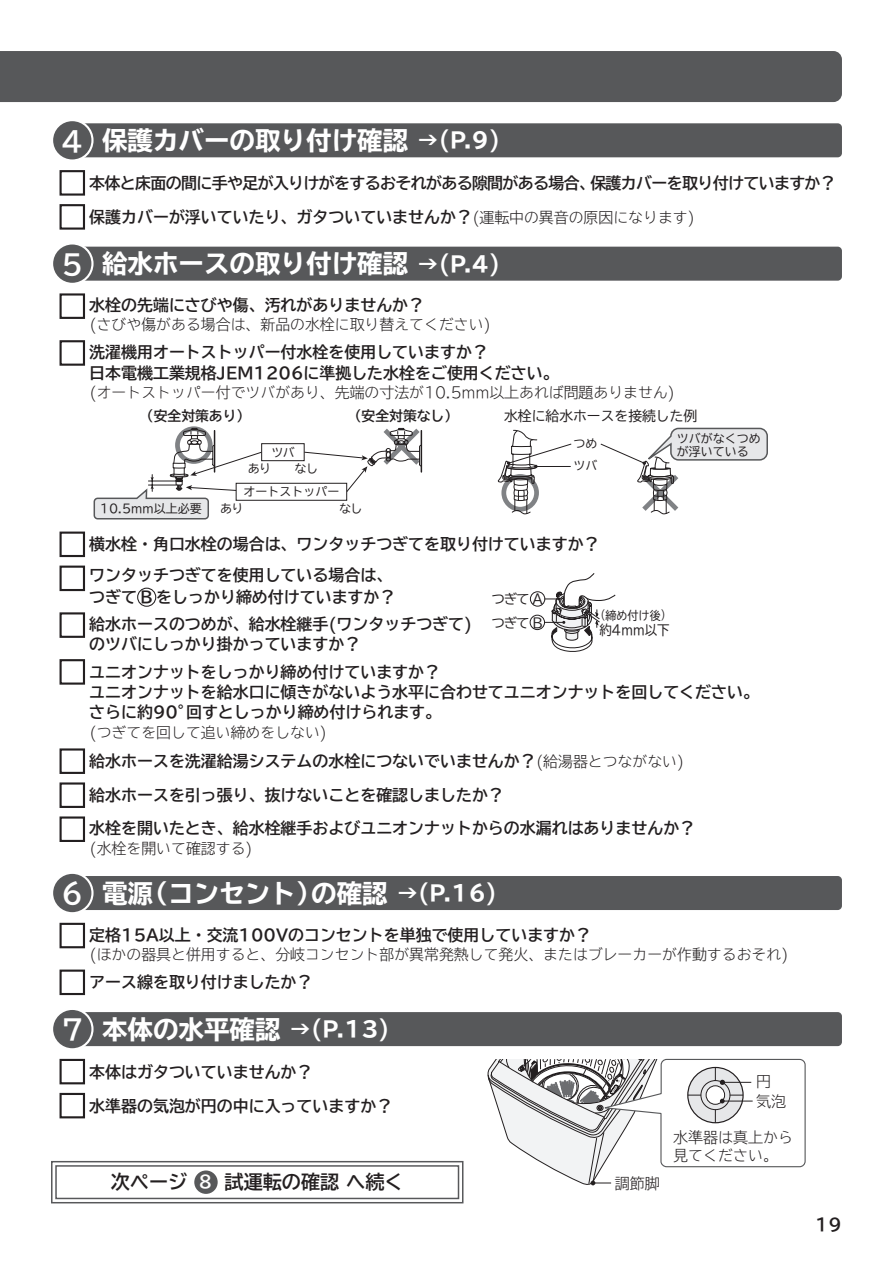
<style>
.page{position:relative;width:893px;height:1263px;background:#fff}
.page>*{position:absolute;margin:0;border:0;box-sizing:border-box;transform-origin:0 0}
.t1{font:700 expanded 25.5px "TBUD Go Std";color:#fff}
.t2{font:700 19.2px "TBUD Go Std";color:#231f20}
.t3{font:700 16.95px "TBUD Go Std";color:#231f20}
.t4{font:700 15.9px/20.2px "TBUD Go Std";color:#231f20}
.t5{font:700 15.9px/34px "TBUD Go Std";letter-spacing:-.04em;color:#231f20}
.t6{font:15px/20.7px "TBUD Go Std Super Light 90 pv RKSJ H";color:#231f20}
.t7{font:300 14.85px "TBUD Go Std Super";color:#231f20}
.t8{font:13.8px "TBUD Go Std Bold 90 pv RKSJ H";color:#231f20}
.t9{font:13.8px "TBUD Go Std Regular 90 pv RKSJ H";color:#231f20}
.t10{font:13.5px/24px "TBUD Go Std Regular 90 pv RKSJ H";color:#231f20}
.t11{font:13.5px "TBUD Go Std Regular 90 pv RKSJ H";color:#231f20;scale:.92 1}
.t12{font:12px/22.5px "TBUD Go Std Regular 90 pv RKSJ H";color:#231f20}
.t13{font:12px "TBUD Go Std Regular 90 pv RKSJ H";color:#231f20;scale:.92 1}
.s1{font-stretch:normal;font-size:27.6px}
.s2{font-size:21.3px}
.s3{font-family:"TBUD Go Std Super";font-weight:300;font-size:14.85px}
.s4{font-size:10.5px}
.s5{font-size:16.95px;color:#fff}
</style>
<div class="page">
<div style="left:0;top:51px;width:842px;height:51px;background:#57585a"></div>
<div style="left:60px;top:293px;width:25px;height:26px;border:2px solid #231f20"></div>
<div style="left:60px;top:566px;width:25px;height:25px;border:2px solid #231f20"></div>
<div style="left:137px;top:588px;width:19px;height:19px;border:1px solid #231f20;border-radius:50%"></div>
<div style="left:60px;top:612px;width:25px;height:26px;border:2px solid #231f20"></div>
<div style="left:60px;top:659px;width:25px;height:26px;border:2px solid #231f20"></div>
<div style="left:60px;top:340px;width:25px;height:26px;border:2px solid #231f20"></div>
<div style="left:60px;top:531px;width:25px;height:26px;border:2px solid #231f20"></div>
<div style="left:77px;top:247px;width:765px;height:34px;background:#57585a;border-radius:4px"></div>
<div style="left:52px;top:243px;width:40px;height:41px;background:#57585a;border-radius:50%"></div>
<div style="left:51px;top:242px;width:43px;height:43px;border:2px solid #fff;border-radius:50%"></div>
<svg style="left:94px;top:426px;width:674px;height:93px"></svg>
<div style="left:530px;top:591px;width:15px;height:16px;border:1px solid #231f20;border-radius:50%"></div>
<div style="left:530px;top:615px;width:15px;height:15px;border:1px solid #231f20;border-radius:50%"></div>
<svg style="left:544px;top:573px;width:72px;height:79px"></svg>
<div style="left:60px;top:969px;width:25px;height:26px;border:2px solid #231f20"></div>
<div style="left:60px;top:923px;width:25px;height:25px;border:2px solid #231f20"></div>
<div style="left:77px;top:876px;width:765px;height:34px;background:#57585a;border-radius:4px"></div>
<div style="left:52px;top:873px;width:40px;height:40px;background:#57585a;border-radius:50%"></div>
<div style="left:51px;top:872px;width:43px;height:42px;border:2px solid #fff;border-radius:50%"></div>
<div style="left:60px;top:1059px;width:25px;height:25px;border:2px solid #231f20"></div>
<div style="left:60px;top:1093px;width:25px;height:25px;border:2px solid #231f20"></div>
<div style="left:77px;top:1012px;width:765px;height:34px;background:#57585a;border-radius:4px"></div>
<div style="left:52px;top:1009px;width:40px;height:40px;background:#57585a;border-radius:50%"></div>
<div style="left:51px;top:1008px;width:43px;height:42px;border:2px solid #fff;border-radius:50%"></div>
<svg style="left:488px;top:1059px;width:318px;height:127px"></svg>
<div style="left:51px;top:1161px;width:412px;height:42px;border:1px solid #57585a"></div>
<svg style="left:55px;top:1165px;width:405px;height:35px"></svg>
<div style="left:60px;top:748px;width:25px;height:26px;border:2px solid #231f20"></div>
<div style="left:60px;top:816px;width:25px;height:26px;border:2px solid #231f20"></div>
<div style="left:60px;top:782px;width:25px;height:26px;border:2px solid #231f20"></div>
<div style="left:60px;top:170px;width:25px;height:26px;border:2px solid #231f20"></div>
<div style="left:60px;top:204px;width:25px;height:26px;border:2px solid #231f20"></div>
<div style="left:77px;top:123px;width:765px;height:34px;background:#57585a;border-radius:4px"></div>
<div style="left:52px;top:120px;width:40px;height:41px;background:#57585a;border-radius:50%"></div>
<div style="left:51px;top:119px;width:43px;height:43px;border:2px solid #fff;border-radius:50%"></div>
<h1 class="t1" style="left:61px;top:126px;width:440px"><span class="s1">4</span> 保護カバーの取り付け確認 <span class="s2">→(P.9)</span></h1>
<p class="t5" style="left:89px;top:166px;width:748px">本体と床面の間に手や足が入りけがをするおそれがある隙間がある場合、保護カバーを取り付けていますか？保護カバーが浮いていたり、ガタついていませんか？<span class="s3">(運転中の異音の原因になります)</span></p>
<h1 class="t1" style="left:61px;top:250px;width:440px"><span class="s1">5</span> 給水ホースの取り付け確認 <span class="s2">→(P.4)</span></h1>
<p class="t4" style="left:89px;top:295px;width:336px">水栓の先端にさびや傷、汚れがありませんか？</p>
<p class="t7" style="left:89px;top:313px;width:403px">(さびや傷がある場合は、新品の水栓に取り替えてください)</p>
<p class="t4" style="left:89px;top:343px;width:471px">洗濯機用オートストッパー付水栓を使用していますか？<br>日本電機工業規格JEM1206に準拠した水栓をご使用ください。</p>
<p class="t7" style="left:89px;top:380px;width:588px">(オートストッパー付でツバがあり、先端の寸法が10.5mm以上あれば問題ありません)</p>
<p class="t8" style="left:140px;top:405px;width:112px">（安全対策あり）</p>
<p class="t8" style="left:348px;top:405px;width:112px">（安全対策なし）</p>
<p class="t9" style="left:504px;top:405px;width:195px">水栓に給水ホースを接続した例</p>
<p class="t12" style="left:677px;top:432px;width:85px;line-height:12.8px">ツバがなくつめが浮いている</p>
<p class="t12" style="left:271px;top:441px;width:25px">ツバ</p>
<p class="t12" style="left:573px;top:432px;width:26px">つめツバ</p>
<p class="t12" style="left:248px;top:457px;width:25px">あり</p>
<p class="t12" style="left:295px;top:457px;width:25px">なし</p>
<p class="t12" style="left:100px;top:497px;width:103px">10.5mm以上必要</p>
<p class="t12" style="left:243px;top:480px;width:97px">オートストッパー</p>
<p class="t12" style="left:220px;top:497px;width:25px">あり</p>
<p class="t12" style="left:339px;top:497px;width:25px">なし</p>
<p class="t4" style="left:89px;top:534px;width:512px">横水栓・角口水栓の場合は、ワンタッチつぎてを取り付けていますか？</p>
<p class="t4" style="left:89px;top:564px;width:308px;line-height:22px">ワンタッチつぎてを使用している場合は、つぎて B をしっかり締め付けていますか？</p>
<p class="t4" style="left:89px;top:614px;width:385px">給水ホースのつめが、給水栓継手(ワンタッチつぎて)のツバにしっかり掛かっていますか？</p>
<p class="t4" style="left:89px;top:662px;width:671px">ユニオンナットをしっかり締め付けていますか？<br>ユニオンナットを給水口に傾きがないよう水平に合わせてユニオンナットを回してください。さらに約90°回すとしっかり締め付けられます。</p>
<p class="t7" style="left:89px;top:720px;width:240px">(つぎてを回して追い締めをしない)</p>
<p class="t10" style="left:491px;top:586px;width:53px">つぎて Aつぎて B</p>
<p class="t13" style="left:601px;top:605px;width:72px"><span class="s4">(</span>締め付け後<span class="s4">)</span></p>
<p class="t11" style="left:599px;top:619px;width:78px">約4mm以下</p>
<p class="t4" style="left:89px;top:751px;width:597px">給水ホースを洗濯給湯システムの水栓につないでいませんか？<span class="s3">(給湯器とつながない)</span></p>
<p class="t4" style="left:89px;top:785px;width:416px">給水ホースを引っ張り、抜けないことを確認しましたか？</p>
<p class="t4" style="left:89px;top:818px;width:607px">水栓を開いたとき、給水栓継手およびユニオンナットからの水漏れはありませんか？</p>
<p class="t7" style="left:89px;top:836px;width:165px">(水栓を開いて確認する)</p>
<h1 class="t1" style="left:61px;top:879px;width:437px"><span class="s1">6</span> 電源（コンセント）の確認 <span class="s2">→(P.16)</span></h1>
<p class="t4" style="left:89px;top:925px;width:503px">定格15A以上・交流100Vのコンセントを単独で使用していますか？</p>
<p class="t7" style="left:89px;top:942px;width:701px">(ほかの器具と併用すると、分岐コンセント部が異常発熱して発火、またはブレーカーが作動するおそれ)</p>
<p class="t4" style="left:89px;top:972px;width:225px">アース線を取り付けましたか？</p>
<h1 class="t1" style="left:61px;top:1015px;width:330px"><span class="s1">7</span> 本体の水平確認 <span class="s2">→(P.13)</span></h1>
<p class="t4" style="left:89px;top:1055px;width:304px;line-height:34px">本体はガタついていませんか？<br>水準器の気泡が円の中に入っていますか？</p>
<p class="t2" style="left:111px;top:1166px;width:294px">次ページ <span class="s5">8</span> 試運転の確認 へ続く</p>
<p class="t6" style="left:615px;top:1172px;width:46px">調節脚</p>
<p class="t6" style="left:756px;top:1070px;width:31px">円気泡</p>
<p class="t6" style="left:673px;top:1128px;width:122px;line-height:18px">水準器は真上から見てください。</p>
<p class="t3" style="left:815px;top:1211px;width:28px">19</p>
</div>
